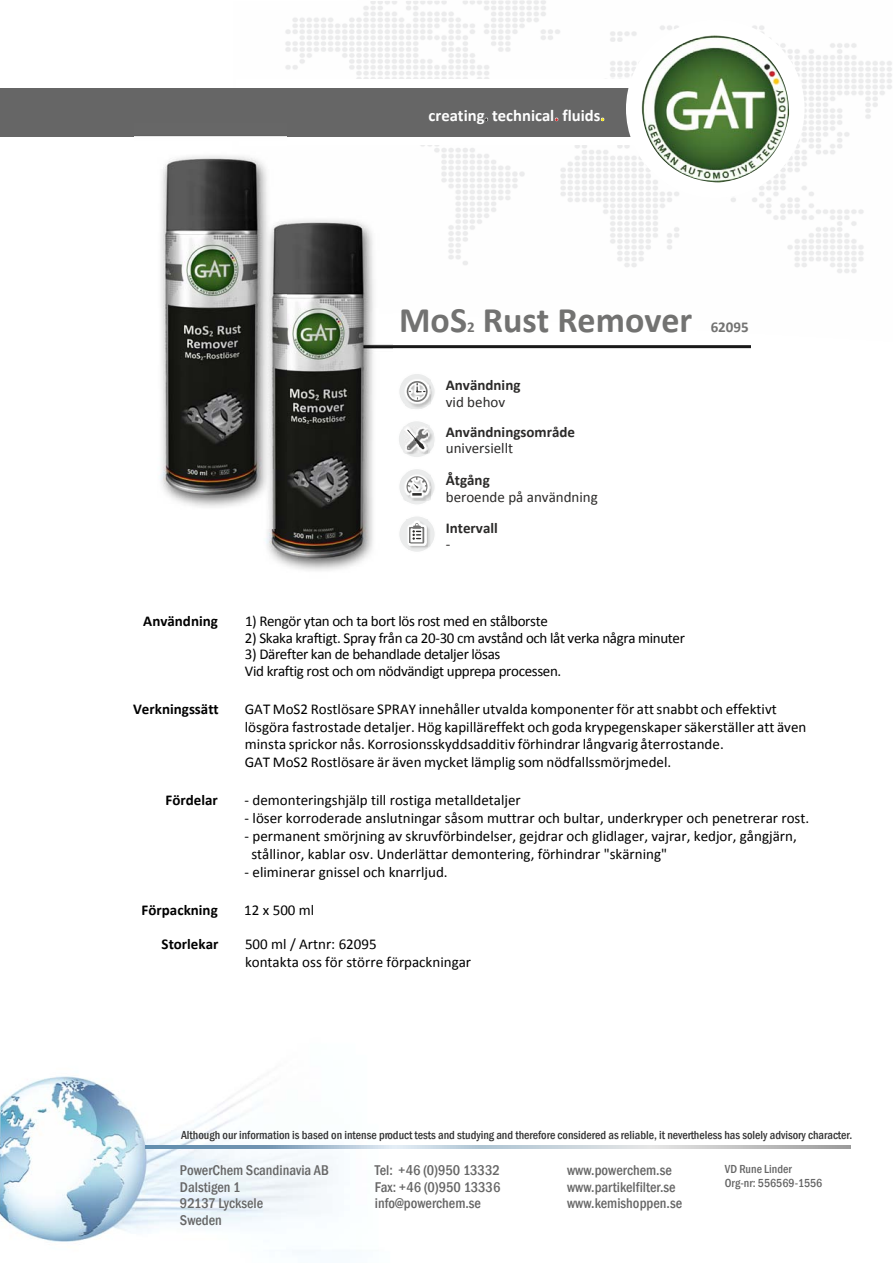
<style>
.page{position:relative;width:893px;height:1263px;background:#fff}
.page>*{position:absolute;margin:0;border:0;box-sizing:border-box;transform-origin:0 0}
.t1{font:700 36px "Calibri";color:#727271}
.t2{font:700 16.65px "Calibri";color:#fefefe}
.t3{font:15px/17.7px "Calibri";color:#000}
.t4{font:15px/16.8px "Calibri";letter-spacing:-.025em;color:#000}
.t5{font:700 15px "Calibri";color:#000}
.t6{font:700 15px "Calibri";color:#2b2a29}
.t7{font:15px "Calibri";color:#2b2a29}
.t8{font:700 15px "Calibri";color:#727271}
.t9{font:500 condensed 14.55px/16.5px "Franklin Gothic";color:#666}
.t10{font:500 condensed 12px "Franklin Gothic";color:#333}
.t11{font:500 condensed 12px/13.6px "Franklin Gothic";color:#666}
.s1{color:#2b2a29}
.s2{color:#cd2628}
.s3{color:#ffed00}
</style>
<div class="page">
<img style="left:285px;top:0;width:607px;height:273px">
<img style="left:0;top:1076px;width:424px;height:177px">
<svg style="left:145px;top:1146px;width:706px;height:2px"></svg>
<div style="left:236px;top:80px;width:401px;height:65px;background:#fff"></div>
<div style="left:0;top:88px;width:649px;height:49px;background:#666"></div>
<div style="left:626px;top:20px;width:179px;height:178px;background:#fff;border-radius:50%"></div>
<svg style="left:484px;top:117px;width:4px;height:5px"></svg>
<svg style="left:554px;top:117px;width:5px;height:5px"></svg>
<svg style="left:600px;top:117px;width:5px;height:5px"></svg>
<img style="left:641px;top:35px;width:149px;height:147px">
<hr style="left:357px;top:345px;width:394px;height:3px;background:#1a1a1a">
<div style="left:399px;top:516px;width:36px;height:36px;background:#ebecec;border-radius:50%"></div>
<div style="left:398px;top:515px;width:38px;height:38px;border:1px solid #fefefe;border-radius:50%"></div>
<img style="left:409px;top:528px;width:21px;height:22px">
<svg style="left:406px;top:519px;width:22px;height:29px"></svg>
<div style="left:399px;top:468px;width:36px;height:37px;background:#ebecec;border-radius:50%"></div>
<div style="left:398px;top:468px;width:38px;height:38px;border:1px solid #fefefe;border-radius:50%"></div>
<img style="left:406px;top:476px;width:28px;height:26px">
<img style="left:403px;top:499px;width:27px;height:1px">
<svg style="left:403px;top:472px;width:29px;height:27px"></svg>
<div style="left:398px;top:421px;width:37px;height:37px;background:#ebecec;border-radius:50%"></div>
<div style="left:397px;top:420px;width:39px;height:38px;border:1px solid #fefefe;border-radius:50%"></div>
<div style="left:399px;top:373px;width:36px;height:37px;background:#ebecec;border-radius:50%"></div>
<div style="left:398px;top:373px;width:38px;height:37px;border:1px solid #fefefe;border-radius:50%"></div>
<img style="left:432px;top:381px;width:2px;height:21px">
<svg style="left:402px;top:345px;width:30px;height:113px"></svg>
<img style="left:265px;top:187px;width:128px;height:384px">
<img style="left:135px;top:136px;width:151px;height:393px">
<p class="t2" style="left:428px;top:108px;width:178px">creating<span class="s1">.</span> technical<span class="s2">.</span> fluids<span class="s3">.</span></p>
<h1 class="t1" style="left:399px;top:305px;width:295px">MoS Rust Remover</h1>
<p class="t8" style="left:467px;top:321px;width:9px">2</p>
<p class="t8" style="left:711px;top:321px;width:40px">62095</p>
<p class="t6" style="left:446px;top:379px;width:76px">Användning</p>
<p class="t7" style="left:446px;top:395px;width:61px">vid behov</p>
<p class="t6" style="left:446px;top:425px;width:131px">Användningsområde</p>
<p class="t7" style="left:446px;top:442px;width:69px">universiellt</p>
<p class="t6" style="left:446px;top:474px;width:45px">Åtgång</p>
<p class="t7" style="left:446px;top:491px;width:154px">beroende på användning</p>
<p class="t6" style="left:446px;top:521px;width:54px">Intervall</p>
<p class="t7" style="left:446px;top:538px;width:6px">-</p>
<p class="t5" style="left:143px;top:614px;width:76px">Användning</p>
<p class="t4" style="left:245px;top:613px;width:304px">1) Rengör ytan och ta bort lös rost med en stålborste</p>
<p class="t4" style="left:245px;top:630px;width:441px">2) Skaka kraftigt. Spray från ca 20-30 cm avstånd och låt verka några minuter</p>
<p class="t4" style="left:245px;top:647px;width:318px">3) Därefter kan de behandlade detaljer lösas<br>Vid kraftig rost och om nödvändigt upprepa processen.</p>
<p class="t5" style="left:133px;top:702px;width:87px">Verkningssätt</p>
<p class="t3" style="left:245px;top:701px;width:563px">GAT MoS2 Rostlösare SPRAY innehåller utvalda komponenter för att snabbt och effektivt lösgöra fastrostade detaljer. Hög kapilläreffekt och goda krypegenskaper säkerställer att även minsta sprickor nås. Korrosionsskyddsadditiv förhindrar långvarig återrostande.<br>GAT MoS2 Rostlösare är även mycket lämplig som nödfallssmörjmedel.</p>
<p class="t5" style="left:166px;top:794px;width:54px">Fördelar</p>
<p class="t3" style="left:245px;top:793px;width:278px">- demonteringshjälp till rostiga metalldetaljer</p>
<p class="t3" style="left:245px;top:811px;width:566px">- löser korroderade anslutningar såsom muttrar och bultar, underkryper och penetrerar rost.</p>
<p class="t3" style="left:251px;top:829px;width:547px;text-indent:-7px">- permanent smörjning av skruvförbindelser, gejdrar och glidlager, vajrar, kedjor, gångjärn, stållinor, kablar osv. Underlättar demontering, förhindrar "skärning"</p>
<p class="t3" style="left:245px;top:865px;width:205px">- eliminerar gnissel och knarrljud.</p>
<p class="t5" style="left:142px;top:904px;width:78px">Förpackning</p>
<p class="t3" style="left:244px;top:902px;width:72px">12 x 500 ml</p>
<p class="t5" style="left:162px;top:937px;width:58px">Storlekar</p>
<p class="t3" style="left:245px;top:936px;width:228px">500 ml / Artnr: 62095<br>kontakta oss för större förpackningar</p>
<p class="t10" style="left:181px;top:1130px;width:673px">Although our information is based on intense product tests and studying and therefore considered as reliable, it nevertheless has solely advisory character.</p>
<p class="t9" style="left:180px;top:1163px;width:151px">PowerChem Scandinavia AB<br>Dalstigen 1<br>92137 Lycksele<br>Sweden</p>
<p class="t9" style="left:375px;top:1163px;width:127px;text-align:justify">Tel: +46 (0)950 13332<br>Fax: +46 (0)950 13336 info@powerchem.se</p>
<p class="t9" style="left:567px;top:1163px;width:117px">www.powerchem.se www.partikelfilter.se www.kemishoppen.se</p>
<p class="t11" style="left:725px;top:1163px;width:99px">VD Rune Linder<br>Org-nr: 556569-1556</p>
</div>
